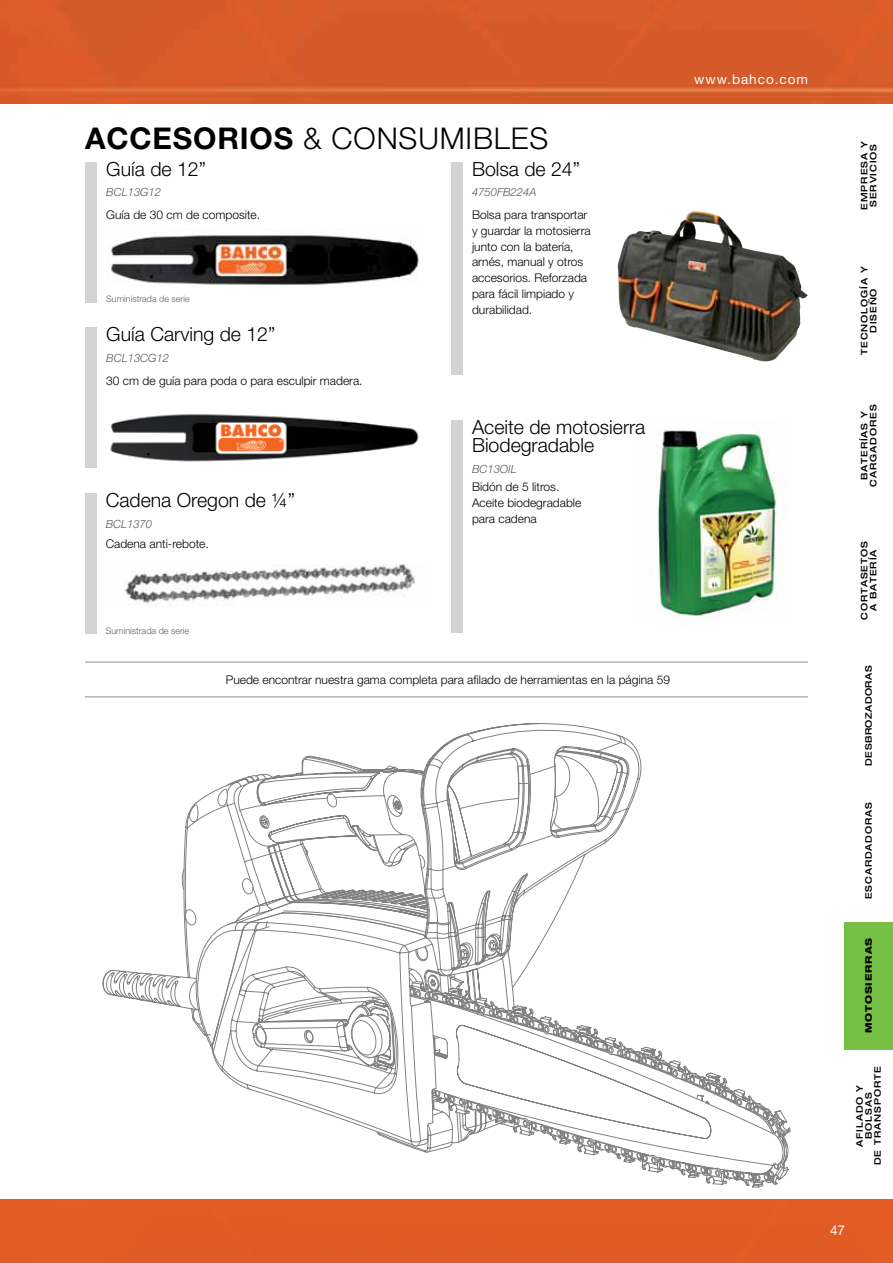
<style>
.page{position:relative;width:893px;height:1263px;background:#fff}
.page>*{position:absolute;margin:0;border:0;box-sizing:border-box;transform-origin:0 0}
.t1{font:300 30px "Helvetica Neue LT Std";letter-spacing:.03em;color:#000}
.t2{font:700 30px "Helvetica Neue LT Std";color:#000}
.t3{font:300 19.5px/18px "Helvetica Neue LT Std";color:#000}
.t4{font:13.5px "Helvetica Neue LT Std";letter-spacing:.075em;color:#fff}
.t5{font:300 12px/15.8px "Helvetica Neue LT Std";color:#000}
.t6{font:italic 300 11.25px "Helvetica Neue LT Std";color:#58595b}
.t7{font:500 expanded 9px/9px "Helvetica Neue LT Std";letter-spacing:.1em;color:#000;text-align:center}
.t8{font:300 9px "Helvetica Neue LT Std";color:#5f6062}
.t9{font:500 expanded 9px "Helvetica Neue LT Std";letter-spacing:.05em;color:#000}
.t10{font:800 expanded 9px "Helvetica Neue LT Std";letter-spacing:.1em;color:#000}
.s1{font-weight:700}
</style>
<div class="page">
<img style="left:0;top:0;width:893px;height:103px">
<div style="left:0;top:1199px;width:893px;height:64px;background:#e25c25"></div>
<svg style="left:103px;top:777px;width:144px;height:312px"></svg>
<svg style="left:247px;top:748px;width:542px;height:437px"></svg>
<img style="left:657px;top:429px;width:127px;height:191px">
<img style="left:107px;top:235px;width:312px;height:50px">
<img style="left:124px;top:564px;width:292px;height:42px">
<img style="left:110px;top:414px;width:309px;height:48px">
<img style="left:617px;top:211px;width:191px;height:150px">
<hr style="left:85px;top:696px;width:723px;height:1px;background:#939598">
<hr style="left:85px;top:661px;width:723px;height:2px;background:#939598">
<div style="left:845px;top:922px;width:48px;height:127px;background:#75c044"></div>
<div style="left:86px;top:162px;width:11px;height:140px;background:#d1d3d4"></div>
<div style="left:85px;top:493px;width:12px;height:140px;background:#d1d3d4"></div>
<div style="left:86px;top:328px;width:11px;height:140px;background:#d1d3d4"></div>
<div style="left:451px;top:421px;width:12px;height:212px;background:#d1d3d4"></div>
<div style="left:451px;top:162px;width:12px;height:213px;background:#d1d3d4"></div>
<h1 class="t2" style="left:85px;top:120px;width:23px">ACCE</h1>
<h1 class="t1" style="left:173px;top:120px;width:377px"><span class="s1">SORIOS</span> &amp; CONSUMIBLES</h1>
<h2 class="t3" style="left:106px;top:160px;width:101px">Guía de 12”</h2>
<p class="t6" style="left:106px;top:186px;width:56px">BCL13G12</p>
<p class="t5" style="left:106px;top:207px;width:155px">Guía de 30 cm de composite.</p>
<p class="t8" style="left:106px;top:294px;width:85px">Suministrada de serie</p>
<h2 class="t3" style="left:106px;top:325px;width:171px">Guía Carving de 12”</h2>
<p class="t6" style="left:106px;top:351px;width:64px">BCL13CG12</p>
<p class="t5" style="left:106px;top:372px;width:258px">30 cm de guía para poda o para esculpir madera.</p>
<h2 class="t3" style="left:106px;top:491px;width:191px">Cadena Oregon de ¼”</h2>
<p class="t6" style="left:106px;top:517px;width:48px">BCL1370</p>
<p class="t5" style="left:106px;top:535px;width:105px">Cadena anti-rebote.</p>
<p class="t8" style="left:106px;top:625px;width:85px">Suministrada de serie</p>
<h2 class="t3" style="left:472px;top:160px;width:110px">Bolsa de 24”</h2>
<p class="t6" style="left:472px;top:186px;width:66px">4750FB224A</p>
<p class="t5" style="left:472px;top:207px;width:120px">Bolsa para transportar y guardar la motosierra junto con la batería, arnés, manual y otros accesorios. Reforzada para fácil limpiado y durabilidad.</p>
<h2 class="t3" style="left:472px;top:418px;width:175px">Aceite de motosierra<br>Biodegradable</h2>
<p class="t6" style="left:472px;top:462px;width:46px">BC13OIL</p>
<p class="t5" style="left:472px;top:479px;width:111px">Bidón de 5 litros.<br>Aceite biodegradable para cadena</p>
<p class="t4" style="left:694px;top:71px;width:115px">www.bahco.com</p>
<p class="t7" style="left:859px;top:210px;width:70px;rotate:-90deg">Empresa y servicios</p>
<p class="t7" style="left:859px;top:355px;width:91px;rotate:-90deg">Tecnología y diseño</p>
<p class="t7" style="left:859px;top:487px;width:84px;rotate:-90deg">Baterías y cargadores</p>
<p class="t7" style="left:859px;top:620px;width:80px;rotate:-90deg">Cortasetos a batería</p>
<p class="t5" style="left:226px;top:671px;width:446px">Puede encontrar nuestra gama completa para afilado de herramientas en la página 59</p>
<p class="t9" style="left:863px;top:766px;width:102px;rotate:-90deg">Desbrozadoras</p>
<p class="t7" style="left:864px;top:899px;width:99px;rotate:-90deg">Escardadoras</p>
<p class="t10" style="left:863px;top:1033px;width:97px;rotate:-90deg">Motosierras</p>
<p class="t7" style="left:855px;top:1165px;width:100px;rotate:-90deg">Afilado y bolsas<br>de transporte</p>
<p class="t4" style="left:830px;top:1222px;width:17px">47</p>
</div>
